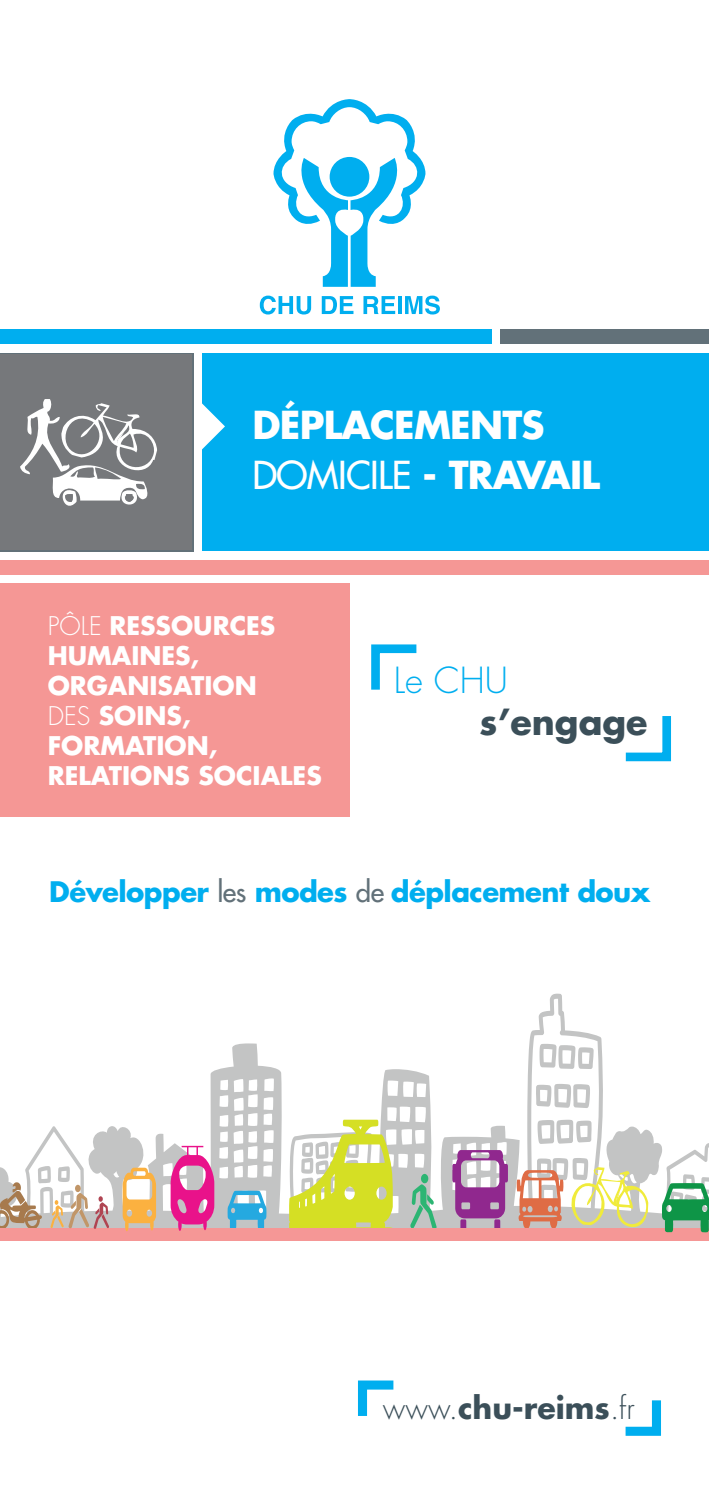
<style>
.page{position:relative;width:709px;height:1489px;background:#fff}
.page>*{position:absolute;margin:0;border:0;box-sizing:border-box;transform-origin:0 0}
.t1{font:700 37.5px/50px "Futura";letter-spacing:-.02em;color:#fff}
.t2{font:700 35px "Futura";color:#3b4f59}
.t3{font:300 35px "Futura";color:#00aeef}
.t4{font:700 30px "Futura";color:#3b4f59}
.t5{font:700 27.5px "Futura";letter-spacing:-.02em;color:#00aeef}
.t6{font:700 25px "Futura";color:#fff}
.s1{font-weight:400}
.s2{font-weight:300}
.s3{font-weight:400;color:#627179}
</style>
<div class="page">
<div style="left:0;top:353px;width:194px;height:198px;background:#6c747a"></div>
<div style="left:0;top:354px;width:191px;height:196px;background:#76787b"></div>
<svg style="left:20px;top:399px;width:137px;height:107px"></svg>
<svg style="left:273px;top:99px;width:152px;height:188px"></svg>
<svg style="left:260px;top:295px;width:51px;height:19px"></svg>
<svg style="left:322px;top:296px;width:31px;height:18px"></svg>
<svg style="left:363px;top:296px;width:32px;height:18px"></svg>
<hr style="left:398px;top:296px;width:4px;height:18px;background:#00aeef">
<svg style="left:405px;top:295px;width:35px;height:19px"></svg>
<div style="left:203px;top:353px;width:506px;height:197px;background:#00aeef"></div>
<div style="left:0;top:330px;width:491px;height:14px;background:#00aeef"></div>
<div style="left:0;top:560px;width:709px;height:14px;background:#f59795"></div>
<div style="left:500px;top:330px;width:209px;height:14px;background:#627179"></div>
<svg style="left:202px;top:403px;width:23px;height:48px"></svg>
<div style="left:0;top:583px;width:350px;height:234px;background:#f59795"></div>
<svg style="left:371px;top:644px;width:46px;height:46px"></svg>
<svg style="left:625px;top:716px;width:46px;height:46px"></svg>
<svg style="left:358px;top:1380px;width:36px;height:36px"></svg>
<svg style="left:625px;top:1400px;width:36px;height:36px"></svg>
<svg style="left:0;top:993px;width:709px;height:234px"></svg>
<svg style="left:0;top:1182px;width:42px;height:45px"></svg>
<svg style="left:452px;top:1149px;width:56px;height:78px;background:#b07aaf"></svg>
<svg style="left:410px;top:1173px;width:26px;height:54px"></svg>
<svg style="left:227px;top:1190px;width:39px;height:37px"></svg>
<svg style="left:289px;top:1119px;width:107px;height:108px"></svg>
<div style="left:0;top:1227px;width:709px;height:12px;background:#f59796"></div>
<svg style="left:171px;top:1145px;width:43px;height:85px;background:#e067aa"></svg>
<svg style="left:123px;top:1167px;width:33px;height:64px"></svg>
<svg style="left:662px;top:1182px;width:47px;height:50px"></svg>
<svg style="left:50px;top:1184px;width:59px;height:44px"></svg>
<svg style="left:516px;top:1167px;width:132px;height:61px"></svg>
<p class="t1" style="left:252px;top:399px;width:349px">DÉPLACEMENTS<br><span class="s1">DOMICILE</span> - TRAVAIL</p>
<p class="t6" style="left:48px;top:609px;width:229px"><span class="s2">PÔLE</span> RESSOURCES</p>
<p class="t6" style="left:48px;top:639px;width:153px">HUMAINES,</p>
<p class="t6" style="left:48px;top:669px;width:210px">ORGANISATION</p>
<p class="t6" style="left:48px;top:699px;width:144px"><span class="s2">DES</span> SOINS,</p>
<p class="t6" style="left:48px;top:729px;width:171px">FORMATION,</p>
<p class="t6" style="left:48px;top:759px;width:275px">RELATIONS SOCIALES</p>
<p class="t3" style="left:394px;top:659px;width:116px">Le CHU</p>
<p class="t2" style="left:479px;top:698px;width:170px">s’engage</p>
<p class="t5" style="left:49px;top:873px;width:602px">Développer <span class="s3">les</span> modes <span class="s3">de</span> déplacement doux</p>
<p class="t4" style="left:383px;top:1387px;width:253px"><span class="s2">www.</span>chu-reims<span class="s2">.fr</span></p>
</div>
